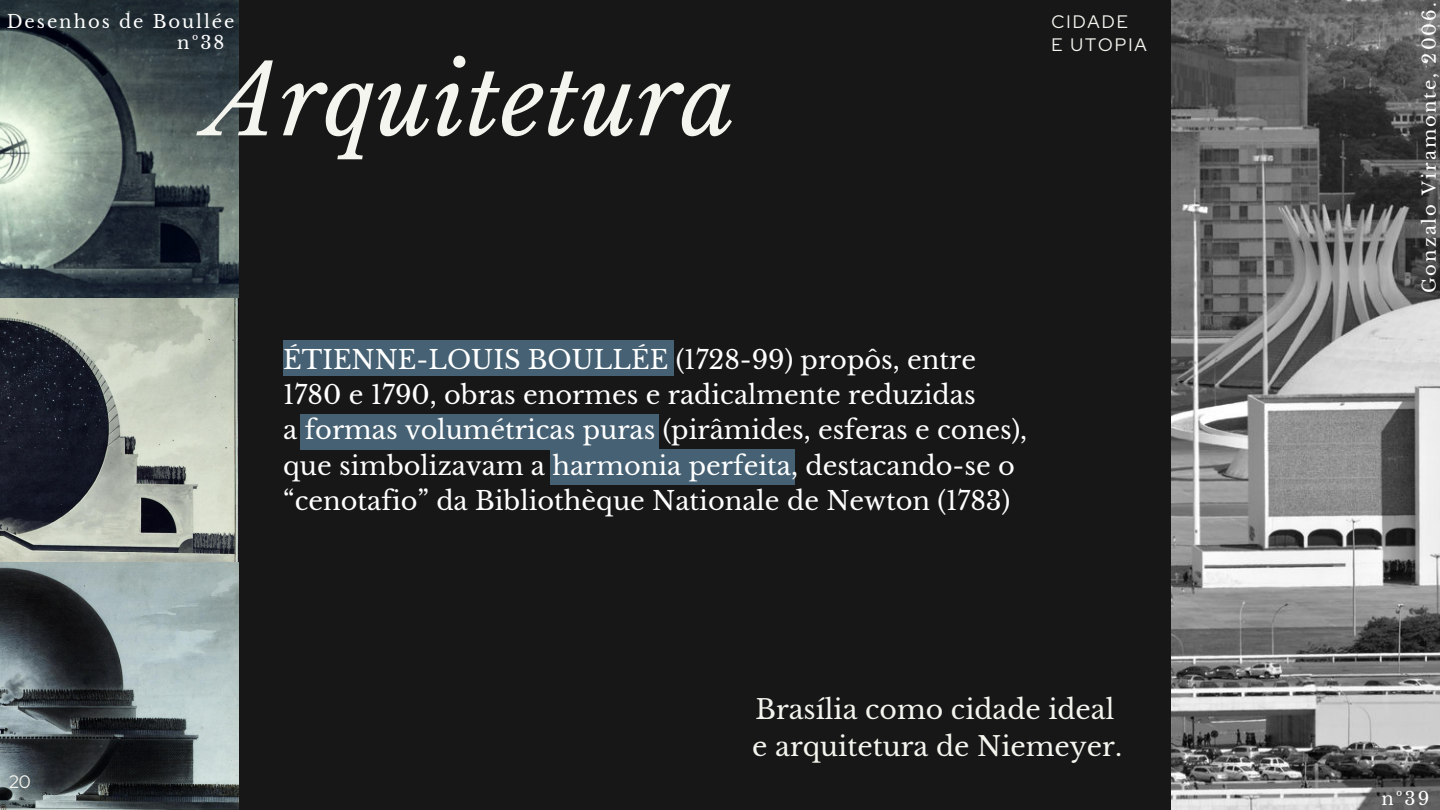
<style>
.page{position:relative;width:1440px;height:810px;background:#171717}
.page>*{position:absolute;margin:0;border:0;box-sizing:border-box;transform-origin:0 0}
.t1{font:italic 96px "Libre Baskerville";color:#f5f5ef}
.t2{font:26.8px/36.8px "Libre Baskerville";color:#f5f5ef}
.t3{font:25.7px/35.1px "Libre Baskerville";color:#fff}
.t4{font:18px/21.1px "Libre Baskerville";letter-spacing:.11em;color:#fff}
.t5{font:18px/22.5px "Red Hat Display";letter-spacing:.11em;color:#f5f5ef}
</style>
<div class="page">
<img style="left:0;top:0;width:238px;height:556px">
<img style="left:0;top:556px;width:238px;height:254px">
<div style="left:283px;top:340px;width:391px;height:36px;background:#456173"></div>
<div style="left:300px;top:414px;width:359px;height:35px;background:#456173"></div>
<div style="left:550px;top:450px;width:245px;height:35px;background:#456173"></div>
<img style="left:1171px;top:0;width:269px;height:809px">
<p class="t4" style="left:177px;top:11px;width:59px;text-indent:-171px">Desenhos de Boullée nº38</p>
<h1 class="t1" style="left:207px;top:42px;width:530px">Arquitetura</h1>
<p class="t5" style="left:1052px;top:10px;width:97px">CIDADE<br>E UTOPIA</p>
<p class="t3" style="left:283px;top:343px;width:746px">ÉTIENNE-LOUIS BOULLÉE (1728-99) propôs, entre 1780 e 1790, obras enormes e radicalmente reduzidas<br>a formas volumétricas puras (pirâmides, esferas e cones), que simbolizavam a harmonia perfeita, destacando-se o “cenotafio” da Bibliothèque Nationale de Newton (1783)</p>
<p class="t5" style="left:9px;top:770px;width:23px">20</p>
<p class="t2" style="left:752px;top:692px;width:371px">Brasília como cidade ideal e arquitetura de Niemeyer.</p>
<p class="t4" style="left:1419px;top:293px;width:292px;rotate:-90deg">Gonzalo Viramonte, 2006.</p>
<p class="t4" style="left:1381px;top:788px;width:49px">nº39</p>
</div>
